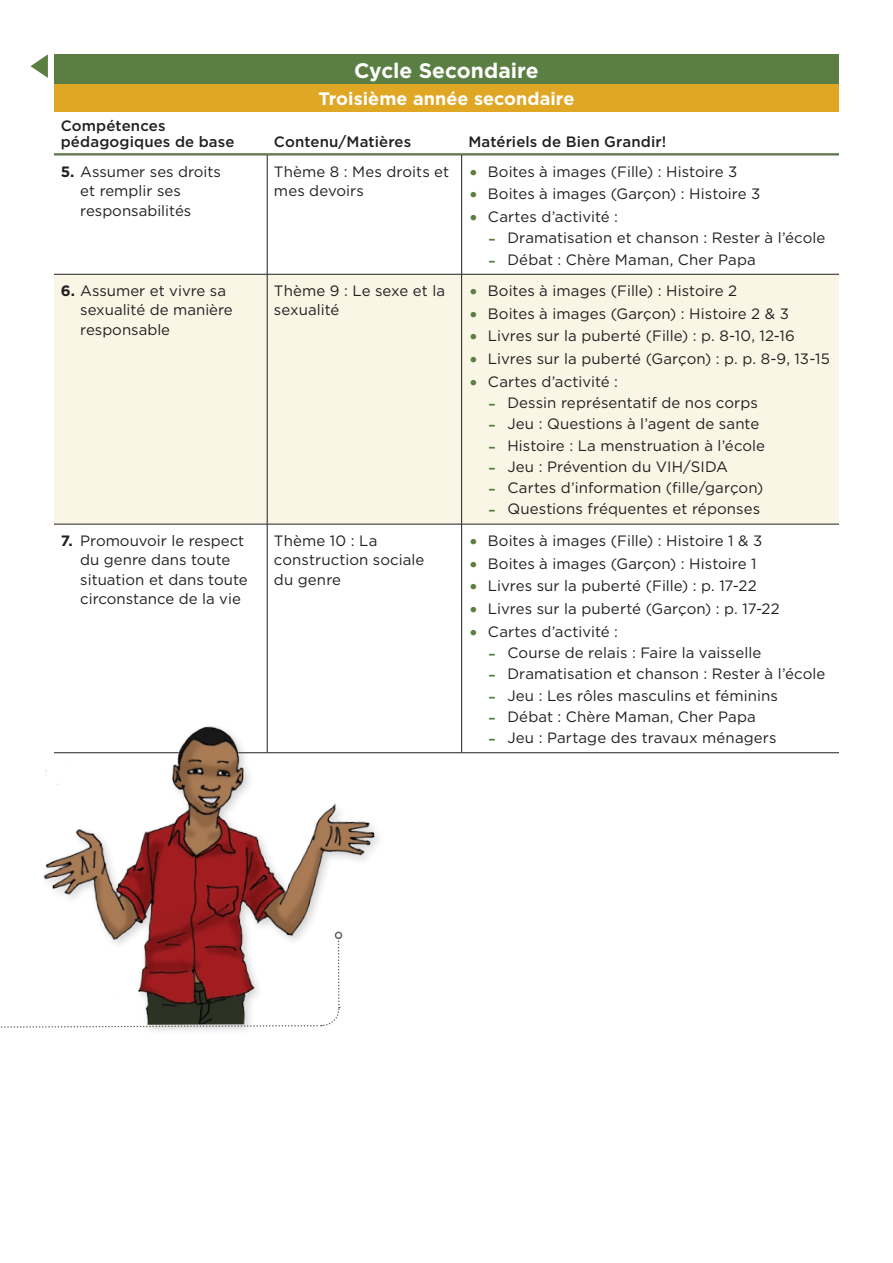
<style>
.page{position:relative;width:893px;height:1263px;background:#fff}
.page>*{position:absolute;margin:0;border:0;box-sizing:border-box;transform-origin:0 0}
.t1{font:700 21px "Gotham";color:#fff}
.t2{font:700 18px "Gotham";letter-spacing:.005em;color:#fff}
.t3{font:15px/19.5px "Gotham";letter-spacing:.005em;color:#231f20}
.t4{font:500 15px/16.2px "Gotham";letter-spacing:.01em;color:#231f20}
.s1{font-weight:700}
.s2{font-size:21px;color:#5b7e42}
</style>
<div class="page">
<div style="left:54px;top:275px;width:785px;height:249px;background:#f9f6e6"></div>
<hr style="left:54px;top:155px;width:213px;height:1px;background:#231f20">
<hr style="left:267px;top:155px;width:195px;height:1px;background:#231f20">
<hr style="left:267px;top:155px;width:1px;height:119px;background:#231f20">
<hr style="left:462px;top:155px;width:377px;height:1px;background:#231f20">
<hr style="left:461px;top:155px;width:1px;height:119px;background:#231f20">
<hr style="left:54px;top:274px;width:213px;height:1px;background:#231f20">
<hr style="left:267px;top:274px;width:195px;height:1px;background:#231f20">
<hr style="left:267px;top:274px;width:1px;height:250px;background:#231f20">
<hr style="left:462px;top:274px;width:377px;height:1px;background:#231f20">
<hr style="left:461px;top:274px;width:1px;height:250px;background:#231f20">
<hr style="left:54px;top:524px;width:213px;height:1px;background:#231f20">
<hr style="left:267px;top:524px;width:195px;height:1px;background:#231f20">
<hr style="left:267px;top:524px;width:1px;height:228px;background:#231f20">
<hr style="left:462px;top:524px;width:377px;height:1px;background:#231f20">
<hr style="left:461px;top:524px;width:1px;height:228px;background:#231f20">
<hr style="left:267px;top:752px;width:195px;height:1px;background:#231f20">
<hr style="left:462px;top:752px;width:377px;height:1px;background:#231f20">
<div style="left:54px;top:54px;width:785px;height:30px;background:#5b7e42"></div>
<div style="left:54px;top:84px;width:785px;height:28px;background:#dfa724"></div>
<hr style="left:54px;top:153px;width:213px;height:2px;background:#5b7e42">
<hr style="left:267px;top:153px;width:195px;height:2px;background:#5b7e42">
<hr style="left:462px;top:153px;width:377px;height:2px;background:#5b7e42">
<svg style="left:31px;top:54px;width:17px;height:24px"></svg>
<div style="left:40px;top:722px;width:346px;height:314px;background:#fff"></div>
<img style="left:43px;top:697px;width:332px;height:311px">
<svg style="left:1px;top:937px;width:339px;height:93px"></svg>
<div style="left:335px;top:931px;width:7px;height:8px;border:2px solid #6f6259;border-radius:50%"></div>
<p class="t4" style="left:61px;top:117px;width:175px">Compétences pédagogiques de base</p>
<h1 class="t1" style="left:354px;top:56px;width:186px">Cycle Secondaire</h1>
<p class="t2" style="left:318px;top:87px;width:258px">Troisième année secondaire</p>
<p class="t4" style="left:274px;top:134px;width:139px">Contenu/Matières</p>
<p class="t4" style="left:468px;top:134px;width:199px">Matériels de Bien Grandir!</p>
<p class="t3" style="left:80px;top:161px;width:142px;text-indent:-20px"><span class="s1">5.</span> Assumer ses droits et remplir ses responsabilités</p>
<p class="t3" style="left:274px;top:161px;width:177px">Thème 8 : Mes droits et mes devoirs</p>
<p class="t3" style="left:468px;top:161px;width:270px"><span class="s2">•</span> Boites à images (Fille) : Histoire 3</p>
<p class="t3" style="left:468px;top:184px;width:294px"><span class="s2">•</span> Boites à images (Garçon) : Histoire 3</p>
<p class="t3" style="left:468px;top:207px;width:151px"><span class="s2">•</span> Cartes d’activité :</p>
<p class="t3" style="left:488px;top:228px;width:339px"><span class="s2">-</span> Dramatisation et chanson : Rester à l’école</p>
<p class="t3" style="left:488px;top:249px;width:269px"><span class="s2">-</span> Débat : Chère Maman, Cher Papa</p>
<p class="t3" style="left:80px;top:281px;width:154px;text-indent:-20px"><span class="s1">6.</span> Assumer et vivre sa sexualité de manière responsable</p>
<p class="t3" style="left:274px;top:281px;width:173px">Thème 9 : Le sexe et la sexualité</p>
<p class="t3" style="left:468px;top:281px;width:270px"><span class="s2">•</span> Boites à images (Fille) : Histoire 2</p>
<p class="t3" style="left:468px;top:303px;width:322px"><span class="s2">•</span> Boites à images (Garçon) : Histoire 2 &amp; 3</p>
<p class="t3" style="left:468px;top:326px;width:328px"><span class="s2">•</span> Livres sur la puberté (Fille) : p. 8-10, 12-16</p>
<p class="t3" style="left:468px;top:349px;width:363px"><span class="s2">•</span> Livres sur la puberté (Garçon) : p. p. 8-9, 13-15</p>
<p class="t3" style="left:468px;top:372px;width:151px"><span class="s2">•</span> Cartes d’activité :</p>
<p class="t3" style="left:488px;top:393px;width:271px"><span class="s2">-</span> Dessin représentatif de nos corps</p>
<p class="t3" style="left:488px;top:414px;width:273px"><span class="s2">-</span> Jeu : Questions à l’agent de sante</p>
<p class="t3" style="left:488px;top:435px;width:279px"><span class="s2">-</span> Histoire : La menstruation à l’école</p>
<p class="t3" style="left:488px;top:456px;width:242px"><span class="s2">-</span> Jeu : Prévention du VIH/SIDA</p>
<p class="t3" style="left:488px;top:478px;width:277px"><span class="s2">-</span> Cartes d’information (fille/garçon)</p>
<p class="t3" style="left:488px;top:499px;width:274px"><span class="s2">-</span> Questions fréquentes et réponses</p>
<p class="t3" style="left:80px;top:530px;width:169px;text-indent:-20px"><span class="s1">7.</span> Promouvoir le respect du genre dans toute situation et dans toute circonstance de la vie</p>
<p class="t3" style="left:274px;top:530px;width:152px">Thème 10 : La construction sociale du genre</p>
<p class="t3" style="left:468px;top:530px;width:295px"><span class="s2">•</span> Boites à images (Fille) : Histoire 1 &amp; 3</p>
<p class="t3" style="left:468px;top:553px;width:290px"><span class="s2">•</span> Boites à images (Garçon) : Histoire 1</p>
<p class="t3" style="left:468px;top:576px;width:290px"><span class="s2">•</span> Livres sur la puberté (Fille) : p. 17-22</p>
<p class="t3" style="left:468px;top:599px;width:313px"><span class="s2">•</span> Livres sur la puberté (Garçon) : p. 17-22</p>
<p class="t3" style="left:468px;top:621px;width:151px"><span class="s2">•</span> Cartes d’activité :</p>
<p class="t3" style="left:488px;top:643px;width:275px"><span class="s2">-</span> Course de relais : Faire la vaisselle</p>
<p class="t3" style="left:488px;top:664px;width:339px"><span class="s2">-</span> Dramatisation et chanson : Rester à l’école</p>
<p class="t3" style="left:488px;top:685px;width:292px"><span class="s2">-</span> Jeu : Les rôles masculins et féminins</p>
<p class="t3" style="left:488px;top:706px;width:269px"><span class="s2">-</span> Débat : Chère Maman, Cher Papa</p>
<p class="t3" style="left:488px;top:728px;width:290px"><span class="s2">-</span> Jeu : Partage des travaux ménagers</p>
</div>
